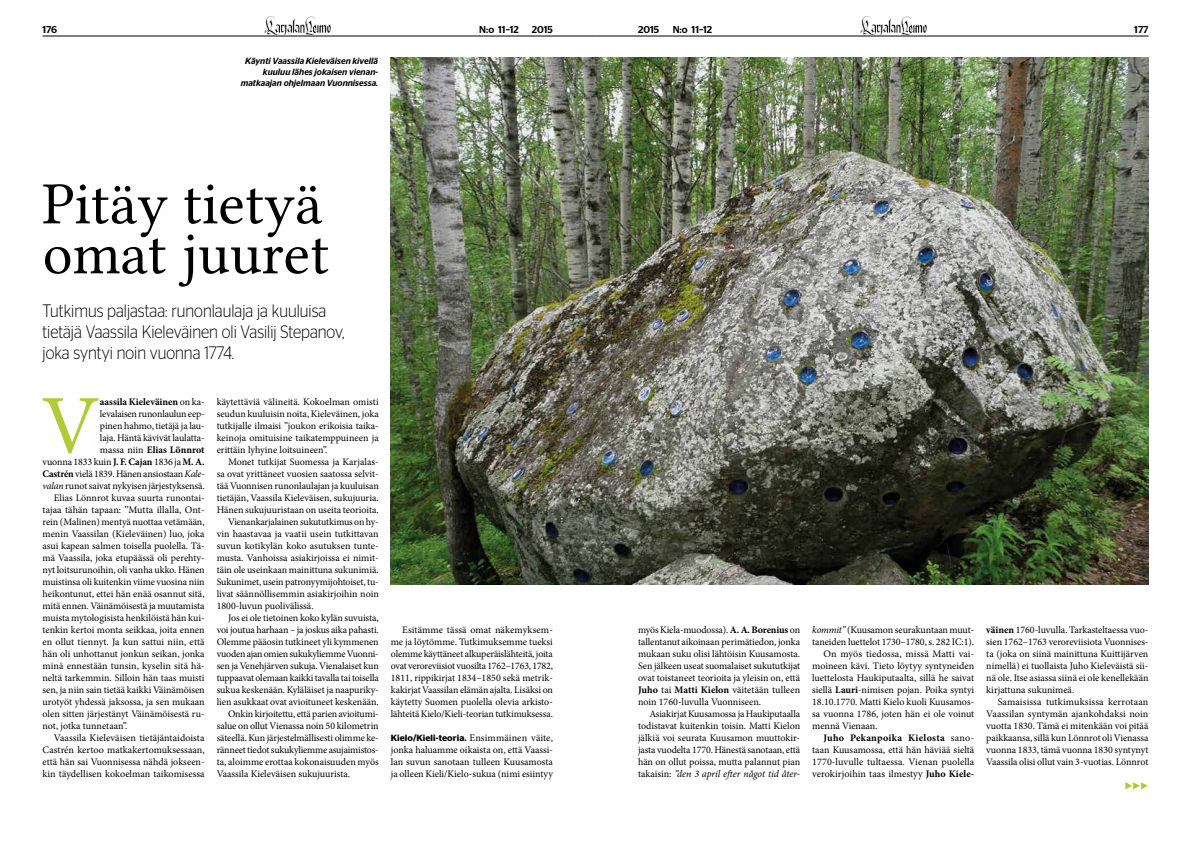
<style>
.page{position:relative;width:1191px;height:842px;background:#fff}
.page>*{position:absolute;margin:0;border:0;box-sizing:border-box;transform-origin:0 0}
.t1{font:83.8px "Minion Pro";color:#afcb37}
.t2{font:60px/50px "Linux Libertine G";color:#000}
.t3{font:300 18px/21px "Stag Sans";color:#000;scale:.88 1}
.t4{font:10px/12px "Minion Pro";letter-spacing:-.005em;color:#000;text-align:justify}
.t5{font:700 10px "Minion Pro";letter-spacing:.005em;color:#000}
.t6{font:500 10px "Stag Sans";color:#000}
.t7{font:700 10px "Minion Pro";letter-spacing:.025em;color:#000}
.t8{font:italic 500 9px/11px "Stag Sans";color:#000;text-align:right}
.t9{font:600 9px "Stag Sans";letter-spacing:.01em;color:#000}
.t10{font:9px "Wingdings 3";color:#afcb37}
.s1{font-weight:400}
.s2{font-weight:700}
.s3{font-style:italic}
.s4{font-family:"Minion Pro";font-weight:400;font-size:10px}
</style>
<div class="page">
<img style="left:264px;top:16px;width:68px;height:20px">
<img style="left:859px;top:16px;width:68px;height:20px">
<hr style="left:595px;top:36px;width:553px;height:1px;background:#000">
<hr style="left:43px;top:36px;width:552px;height:1px;background:#000">
<img style="left:391px;top:58px;width:757px;height:527px">
<p class="t6" style="left:43px;top:23px;width:16px">176</p>
<p class="t6" style="left:479px;top:23px;width:41px">N:o 11–12</p>
<p class="t6" style="left:532px;top:23px;width:23px">2015</p>
<p class="t6" style="left:638px;top:23px;width:23px">2015</p>
<p class="t6" style="left:672px;top:23px;width:41px">N:o 11–12</p>
<p class="t6" style="left:1134px;top:23px;width:16px">177</p>
<p class="t8" style="left:241px;top:55px;width:139px">Käynti Vaassila Kieleväisen kivellä kuuluu lähes jokaisen vienan&shy;matkaajan ohjelmaan Vuonnisessa.</p>
<h2 class="t2" style="left:43px;top:179px;width:288px">Pitäy tietyä omat juuret</h2>
<h3 class="t3" style="left:43px;top:300px;width:344px">Tutkimus paljastaa: runonlaulaja ja kuuluisa tietäjä Vaassila Kieleväinen oli Vasilij Stepanov, joka syntyi noin vuonna 1774.</h3>
<h1 class="t1" style="left:41px;top:370px;width:60px">V</h1>
<p class="t5" style="left:100px;top:394px;width:106px">aassila Kieleväinen <span class="s1">on ka-</span></p>
<p class="t4" style="left:217px;top:396px;width:164px">käytettäviä välineitä. Kokoelman omisti seudun kuuluisin noita, Kieleväinen, joka tutkijalle ilmaisi ”joukon erikoisia taika&shy;keinoja omituisine taikatemppuineen ja erittäin lyhyine loitsuineen”.</p>
<p class="t4" style="left:228px;top:456px;width:152px">Monet tutkijat Suomessa ja Karjalas-</p>
<p class="t4" style="left:217px;top:468px;width:164px">sa ovat yrittäneet vuosien saatossa selvit-</p>
<p class="t4" style="left:217px;top:480px;width:164px">tää Vuonnisen runonlaulajan ja kuuluisan</p>
<p class="t4" style="left:217px;top:492px;width:164px">tietäjän, Vaassila Kieleväisen, sukujuuria.</p>
<p class="t4" style="left:217px;top:504px;width:164px">Hänen sukujuuristaan on useita teorioita.</p>
<p class="t4" style="left:228px;top:516px;width:152px">Vienankarjalainen sukututkimus on hy-</p>
<p class="t4" style="left:217px;top:528px;width:164px">vin haastavaa ja vaatii usein tutkittavan</p>
<p class="t4" style="left:217px;top:540px;width:164px">suvun kotikylän koko asutuksen tunte-</p>
<p class="t4" style="left:217px;top:552px;width:164px">musta. Vanhoissa asiakirjoissa ei nimit-</p>
<p class="t4" style="left:217px;top:564px;width:164px">täin ole useinkaan mainittuna sukunimiä.</p>
<p class="t4" style="left:217px;top:576px;width:164px">Sukunimet, usein patronyymijohtoiset, tu-</p>
<p class="t4" style="left:217px;top:588px;width:164px">livat säännöllisemmin asiakirjoihin noin</p>
<p class="t4" style="left:217px;top:600px;width:98px">1800-luvun puolivälissä.</p>
<p class="t4" style="left:228px;top:612px;width:152px">Jos ei ole tietoinen koko kylän suvuista,</p>
<p class="t4" style="left:217px;top:624px;width:164px">voi joutua harhaan – ja joskus aika pahasti.</p>
<p class="t4" style="left:217px;top:636px;width:164px">Olemme pääosin tutkineet yli kymmenen</p>
<p class="t4" style="left:217px;top:648px;width:164px">vuoden ajan omien sukukyliemme Vuonni-</p>
<p class="t4" style="left:217px;top:660px;width:164px">sen ja Venehjärven sukuja. Vienalaiset kun</p>
<p class="t4" style="left:217px;top:672px;width:164px">tuppaavat olemaan kaikki tavalla tai toisella</p>
<p class="t4" style="left:217px;top:684px;width:164px">sukua keskenään. Kyläläiset ja naapuriky-</p>
<p class="t4" style="left:217px;top:696px;width:164px">lien asukkaat ovat avioituneet keskenään.</p>
<p class="t4" style="left:228px;top:708px;width:152px">Onkin kirjoitettu, että parien avioitumi-</p>
<p class="t4" style="left:217px;top:720px;width:164px">salue on ollut Vienassa noin 50 kilometrin</p>
<p class="t4" style="left:217px;top:732px;width:164px">säteellä. Kun järjestelmällisesti olimme ke-</p>
<p class="t4" style="left:217px;top:744px;width:164px">ränneet tiedot sukukyliemme asujaimistos-</p>
<p class="t4" style="left:217px;top:756px;width:164px">ta, aloimme erottaa kokonaisuuden myös</p>
<p class="t4" style="left:217px;top:768px;width:135px">Vaassila Kieleväisen sukujuurista.</p>
<p class="t4" style="left:100px;top:408px;width:106px">levalaisen runonlaulun eep-</p>
<p class="t4" style="left:100px;top:420px;width:106px">pinen hahmo, tietäjä ja lau-</p>
<p class="t4" style="left:100px;top:432px;width:106px">laja. Häntä kävivät laulatta-</p>
<p class="t5" style="left:100px;top:442px;width:106px"><span class="s1">massa niin</span> Elias Lönnrot</p>
<p class="t4" style="left:43px;top:456px;width:164px">vuonna 1833 kuin <span class="s2">J. F. Cajan</span> 1836 ja <span class="s2">M. A.</span></p>
<p class="t4" style="left:43px;top:468px;width:164px"><span class="s2">Castrén</span> vielä 1839. Hänen ansiostaan <span class="s3">Kale-</span></p>
<p class="t4" style="left:43px;top:480px;width:164px"><span class="s3">valan</span> runot saivat nykyisen järjestyksensä.</p>
<p class="t4" style="left:54px;top:492px;width:152px">Elias Lönnrot kuvaa suurta runontai-</p>
<p class="t4" style="left:43px;top:504px;width:164px">tajaa tähän tapaan: ”Mutta illalla, Ont-</p>
<p class="t4" style="left:43px;top:516px;width:164px">rein (Malinen) mentyä nuottaa vetämään,</p>
<p class="t4" style="left:43px;top:528px;width:164px">menin Vaassilan (Kieleväinen) luo, joka</p>
<p class="t4" style="left:43px;top:540px;width:164px">asui kapean salmen toisella puolella. Tä-</p>
<p class="t4" style="left:43px;top:552px;width:164px">mä Vaassila, joka etupäässä oli perehty-</p>
<p class="t4" style="left:43px;top:564px;width:164px">nyt loitsurunoihin, oli vanha ukko. Hänen</p>
<p class="t4" style="left:43px;top:576px;width:164px">muistinsa oli kuitenkin viime vuosina niin</p>
<p class="t4" style="left:43px;top:588px;width:164px">heikontunut, ettei hän enää osannut sitä,</p>
<p class="t4" style="left:43px;top:600px;width:164px">mitä ennen. Väinämöisestä ja muutamista</p>
<p class="t4" style="left:43px;top:612px;width:164px">muista mytologisista henkilöistä hän kui-</p>
<p class="t4" style="left:43px;top:624px;width:164px">tenkin kertoi monta seikkaa, joita ennen</p>
<p class="t4" style="left:43px;top:636px;width:164px">en ollut tiennyt. Ja kun sattui niin, että</p>
<p class="t4" style="left:43px;top:648px;width:164px">hän oli unhottanut jonkun seikan, jonka</p>
<p class="t4" style="left:43px;top:660px;width:164px">minä ennestään tunsin, kyselin sitä hä-</p>
<p class="t4" style="left:43px;top:672px;width:164px">neltä tarkemmin. Silloin hän taas muisti</p>
<p class="t4" style="left:43px;top:684px;width:164px">sen, ja niin sain tietää kaikki Väinämöisen</p>
<p class="t4" style="left:43px;top:696px;width:164px">urotyöt yhdessä jaksossa, ja sen mukaan</p>
<p class="t4" style="left:43px;top:708px;width:164px">olen sitten järjestänyt Väinämöisestä ru-</p>
<p class="t4" style="left:43px;top:720px;width:86px">not, jotka tunnetaan”.</p>
<p class="t4" style="left:54px;top:732px;width:152px">Vaassila Kieleväisen tietäjäntaidoista</p>
<p class="t4" style="left:43px;top:744px;width:164px">Castrén kertoo matkakertomuksessaan,</p>
<p class="t4" style="left:43px;top:756px;width:164px">että hän sai Vuonnisessa nähdä jokseen-</p>
<p class="t4" style="left:43px;top:768px;width:164px">kin täydellisen kokoelman taikomisessa</p>
<p class="t4" style="left:391px;top:624px;width:164px;text-indent:11px">Esitämme tässä omat näkemyksem&shy;me ja löytömme. Tutkimuksemme tueksi olemme käyttäneet alkuperäislähteitä, joita ovat veroreviisiot vuosilta 1762–1763, 1782, 1811, rippikirjat 1834–1850 sekä metrik&shy;kakirjat Vaassilan elämän ajalta. Lisäksi on käytetty Suomen puolella olevia arkisto&shy;lähteitä Kielo/Kieli-teorian tutkimuksessa.</p>
<p class="t9" style="left:391px;top:732px;width:164px">Kielo/Kieli-teoria. <span class="s4">Ensimmäinen väite,</span></p>
<p class="t4" style="left:391px;top:744px;width:164px">jonka haluamme oikaista on, että Vaassi&shy;lan suvun sanotaan tulleen Kuusamosta ja olleen Kieli/Kielo-sukua (nimi esiintyy</p>
<p class="t4" style="left:638px;top:624px;width:164px">myös Kiela-muodossa). <span class="s2">A. A. Borenius</span> on tallentanut aikoinaan perimätiedon, jonka mukaan suku olisi lähtöisin Kuusamosta.<br>Sen jälkeen useat suomalaiset sukututkijat ovat toistaneet teorioita ja yleisin on, että <span class="s2">Juho</span> tai <span class="s2">Matti Kielon</span> väitetään tulleen noin 1760-luvulla Vuonniseen.</p>
<p class="t4" style="left:638px;top:708px;width:164px;text-indent:11px">Asiakirjat Kuusamossa ja Haukiputaalla todistavat kuitenkin toisin. Matti Kielon jälkiä voi seurata Kuusamon muuttokir&shy;jasta vuodelta 1770. Hänestä sanotaan, että hän on ollut poissa, mutta palannut pian takaisin: <span class="s3">”den 3 april efter något tid åter-</span></p>
<p class="t4" style="left:812px;top:624px;width:164px"><span class="s3">kommit”</span> (Kuusamon seurakuntaan muut-</p>
<p class="t4" style="left:812px;top:636px;width:163px">taneiden luettelot 1730–1780, s. 282 IC:1).</p>
<p class="t4" style="left:823px;top:648px;width:152px">On myös tiedossa, missä Matti vai-</p>
<p class="t4" style="left:812px;top:660px;width:164px">moineen kävi. Tieto löytyy syntyneiden</p>
<p class="t4" style="left:812px;top:672px;width:164px">luettelosta Haukiputaalta, sillä he saivat</p>
<p class="t4" style="left:812px;top:684px;width:164px">siellä <span class="s2">Lauri</span>-nimisen pojan. Poika syntyi</p>
<p class="t4" style="left:812px;top:696px;width:164px">18.10.1770. Matti Kielo kuoli Kuusamos-</p>
<p class="t4" style="left:812px;top:708px;width:164px">sa vuonna 1786, joten hän ei ole voinut</p>
<p class="t4" style="left:812px;top:720px;width:67px">mennä Vienaan.</p>
<p class="t7" style="left:823px;top:730px;width:152px">Juho Pekanpoika Kielosta <span class="s1">sano-</span></p>
<p class="t4" style="left:812px;top:744px;width:164px">taan Kuusamossa, että hän häviää sieltä</p>
<p class="t4" style="left:812px;top:756px;width:164px">1770-luvulle tultaessa. Vienan puolella</p>
<p class="t4" style="left:812px;top:768px;width:164px">verokirjoihin taas ilmestyy <span class="s2">Juho Kiele-</span></p>
<p class="t4" style="left:986px;top:624px;width:164px"><span class="s2">väinen</span> 1760-luvulla. Tarkasteltaessa vuo&shy;sien 1762–1763 veroreviisiota Vuonnises&shy;ta (joka on siinä mainittuna Kuittijärven nimellä) ei tuollaista Juho Kieleväistä sii&shy;nä ole. Itse asiassa siinä ei ole kenellekään kirjattuna sukunimeä.</p>
<p class="t4" style="left:986px;top:696px;width:164px;text-indent:11px">Samaisissa tutkimuksissa kerrotaan Vaassilan syntymän ajankohdaksi noin vuotta 1830. Tämä ei mitenkään voi pitää paikkaansa, sillä kun Lönnrot oli Vienassa vuonna 1833, tämä vuonna 1830 syntynyt Vaassila olisi ollut vain 3-vuotias. Lönnrot</p>
<p class="t10" style="left:1124px;top:780px;width:25px">◆◆◆</p>
</div>
